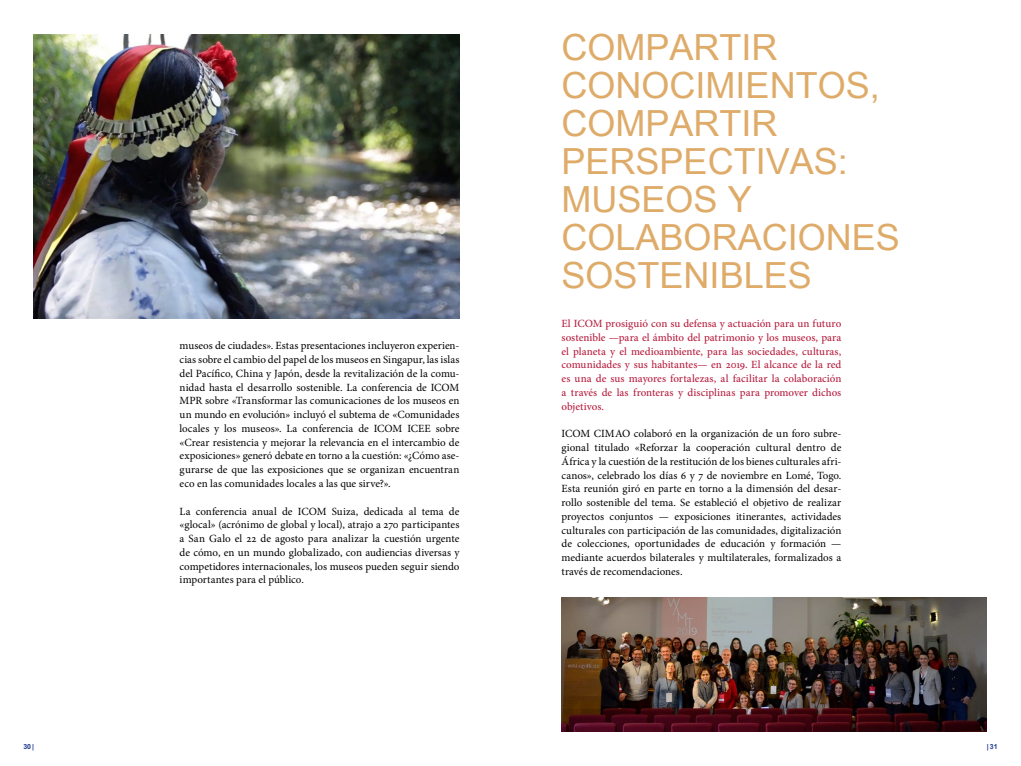
<style>
.page{position:relative;width:1021px;height:766px;background:#fff}
.page>*{position:absolute;margin:0;border:0;box-sizing:border-box;transform-origin:0 0}
.t1{font:36px/38px "Arial Unicode MS";color:#deab69}
.t2{font:11px/13.8px "Minion Pro";color:#000;text-align:justify}
.t3{font:500 11px/13.8px "Minion Pro";color:#b71e3f;text-align:justify}
.t4{font:700 7px "Arial";color:#1f3c90}
</style>
<div class="page">
<img style="left:561px;top:597px;width:425px;height:134px">
<img style="left:33px;top:34px;width:426px;height:284px">
<p class="t2" style="left:180px;top:339px;width:281px">museos de ciudades». Estas presentaciones incluyeron experien&shy;cias sobre el cambio del papel de los museos en Singapur, las islas del Pacífico, China y Japón, desde la revitalización de la comu&shy;nidad hasta el desarrollo sostenible. La conferencia de ICOM MPR sobre «Transformar las comunicaciones de los museos en un mundo en evolución» incluyó el subtema de «Comunidades locales y los museos». La conferencia de ICOM ICEE sobre «Crear resistencia y mejorar la relevancia en el intercambio de exposiciones» generó debate en torno a la cuestión: «¿Cómo ase&shy;gurarse de que las exposiciones que se organizan encuentran eco en las comunidades locales a las que sirve?».</p>
<p class="t2" style="left:180px;top:504px;width:281px">La conferencia anual de ICOM Suiza, dedicada al tema de «glocal» (acrónimo de global y local), atrajo a 270 participantes a San Galo el 22 de agosto para analizar la cuestión urgente de cómo, en un mundo globalizado, con audiencias diversas y competidores internacionales, los museos pueden seguir siendo importantes para el público.</p>
<h1 class="t1" style="left:561px;top:27px;width:340px">COMPARTIR<br>CONOCIMIENTOS,<br>COMPARTIR<br>PERSPECTIVAS:<br>MUSEOS Y<br>COLABORACIONES<br>SOSTENIBLES</h1>
<p class="t3" style="left:561px;top:316px;width:281px">El ICOM prosiguió con su defensa y actuación para un futuro sostenible —para el ámbito del patrimonio y los museos, para el planeta y el medioambiente, para las sociedades, culturas, comunidades y sus habitantes— en 2019. El alcance de la red es una de sus mayores fortalezas, al facilitar la colaboración a través de las fronteras y disciplinas para promover dichos objetivos.</p>
<p class="t2" style="left:561px;top:427px;width:281px">ICOM CIMAO colaboró en la organización de un foro subre&shy;gional titulado «Reforzar la cooperación cultural dentro de África y la cuestión de la restitución de los bienes culturales afri&shy;canos», celebrado los días 6 y 7 de noviembre en Lomé, Togo.<br>Esta reunión giró en parte en torno a la dimensión del desar&shy;rollo sostenible del tema. Se estableció el objetivo de realizar proyectos conjuntos — exposiciones itinerantes, actividades culturales con participación de las comunidades, digitalización de colecciones, oportunidades de educación y formación — mediante acuerdos bilaterales y multilaterales, formalizados a través de recomendaciones.</p>
<p class="t4" style="left:23px;top:741px;width:12px">30|</p>
<p class="t4" style="left:986px;top:741px;width:12px">|31</p>
</div>
